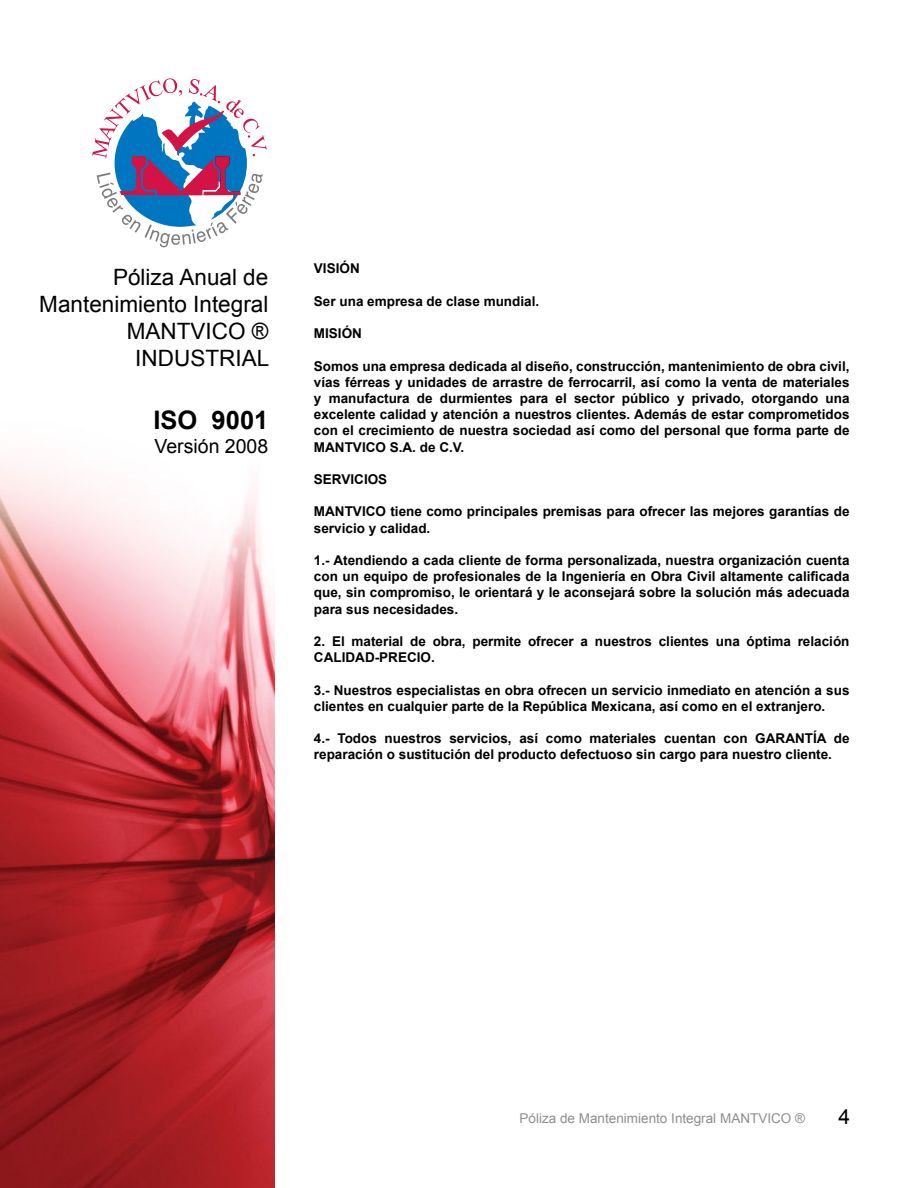
<style>
.page{position:relative;width:915px;height:1188px;background:#fff}
.page>*{position:absolute;margin:0;border:0;box-sizing:border-box;transform-origin:0 0}
.t1{font:700 25.5px "Arial";color:#000}
.t2{font:22.5px/27px "Arial";color:#000;text-align:right}
.t3{font:21px "Arial";color:#000}
.t4{font:19.5px "Arial";color:#000}
.t5{font:700 13.5px/16.2px "Arial";color:#000}
.t6{font:13.5px "Arial";color:#8b8e90}
</style>
<div class="page">
<img style="left:0;top:461px;width:275px;height:727px">
<svg style="left:92px;top:78px;width:175px;height:170px"></svg>
<h2 class="t2" style="left:39px;top:264px;width:231px">Póliza Anual de<br>Mantenimiento Integral<br>MANTVICO ®<br>INDUSTRIAL</h2>
<h1 class="t1" style="left:153px;top:404px;width:116px">ISO 9001</h1>
<h3 class="t4" style="left:154px;top:433px;width:115px">Versión 2008</h3>
<p class="t5" style="left:314px;top:261px;width:47px">VISIÓN</p>
<p class="t5" style="left:314px;top:293px;width:227px">Ser una empresa de clase mundial.</p>
<p class="t5" style="left:314px;top:326px;width:50px">MISIÓN</p>
<p class="t5" style="left:314px;top:358px;width:537px;text-align:justify">Somos una empresa dedicada al diseño, construcción, mantenimiento de obra civil, vías férreas y unidades de arrastre de ferrocarril, así como la venta de materiales y manufactura de durmientes para el sector público y privado, otorgando una excelente calidad y atención a nuestros clientes. Además de estar comprometidos con el crecimiento de nuestra sociedad así como del personal que forma parte de MANTVICO S.A. de C.V.</p>
<p class="t5" style="left:314px;top:472px;width:75px">SERVICIOS</p>
<p class="t5" style="left:314px;top:504px;width:537px">MANTVICO tiene como principales premisas para ofrecer las mejores garantías de servicio y calidad.</p>
<p class="t5" style="left:314px;top:553px;width:537px;text-align:justify">1.- Atendiendo a cada cliente de forma personalizada, nuestra organización cuenta con un equipo de profesionales de la Ingeniería en Obra Civil altamente calificada que, sin compromiso, le orientará y le aconsejará sobre la solución más adecuada para sus necesidades.</p>
<p class="t5" style="left:314px;top:634px;width:537px">2. El material de obra, permite ofrecer a nuestros clientes una óptima relación<br>CALIDAD-PRECIO.</p>
<p class="t5" style="left:314px;top:682px;width:537px">3.- Nuestros especialistas en obra ofrecen un servicio inmediato en atención a sus clientes en cualquier parte de la República Mexicana, así como en el extranjero.</p>
<p class="t5" style="left:314px;top:731px;width:537px">4.- Todos nuestros servicios, así como materiales cuentan con GARANTÍA de reparación o sustitución del producto defectuoso sin cargo para nuestro cliente.</p>
<p class="t6" style="left:519px;top:1109px;width:287px">Póliza de Mantenimiento Integral MANTVICO ®</p>
<h3 class="t3" style="left:838px;top:1103px;width:13px">4</h3>
</div>
